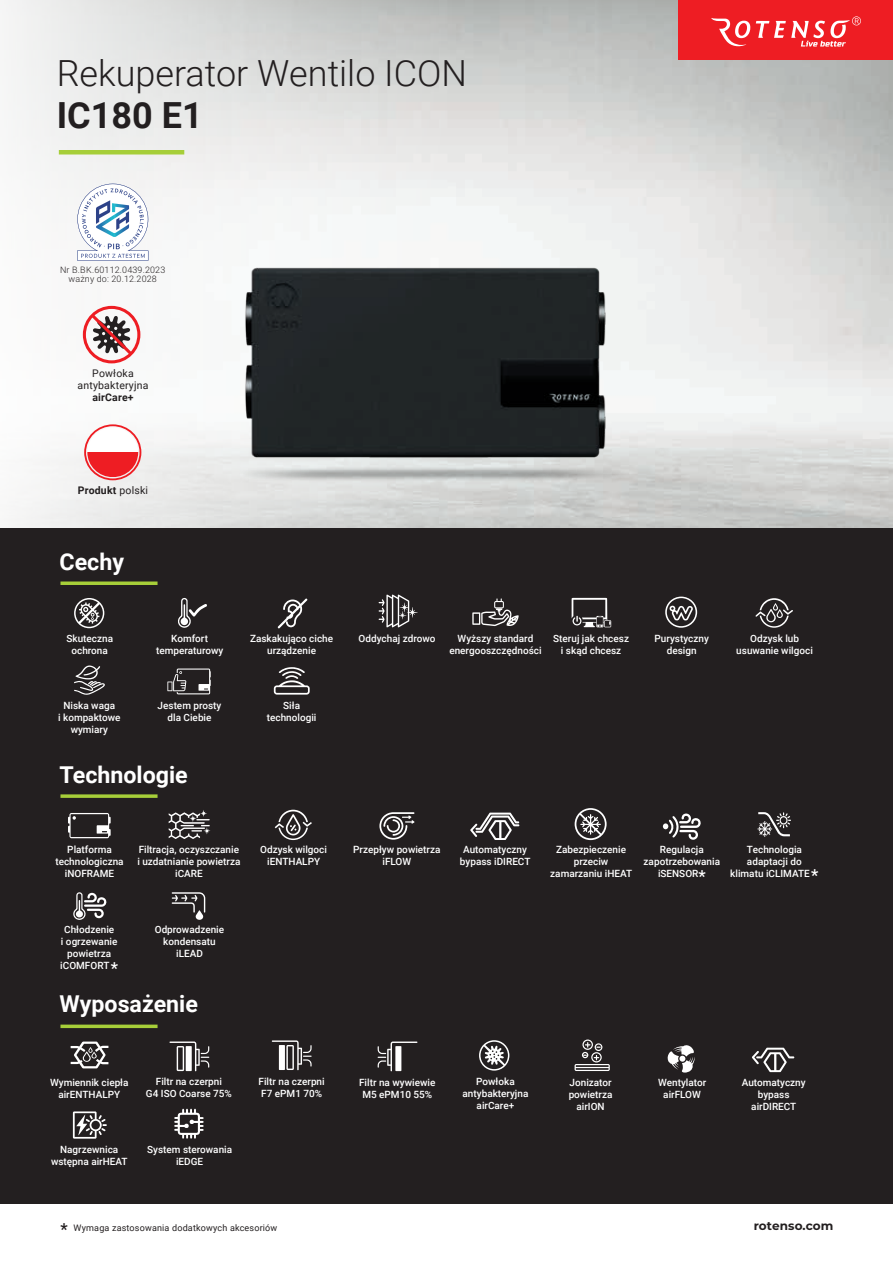
<style>
.page{position:relative;width:893px;height:1263px;background:#fff}
.page>*{position:absolute;margin:0;border:0;box-sizing:border-box;transform-origin:0 0}
.t1{font:300 36px "Roboto";color:#231f20}
.t2{font:700 36px "Roboto";color:#231f20}
.t3{font:700 23.25px "Roboto";color:#fff}
.t4{font:700 12px "Montserrat";letter-spacing:.01em;color:#231f20}
.t5{font:10.5px/12px "Roboto";letter-spacing:.02em;color:#231f20;text-align:center}
.t6{font:700 10.5px "Roboto";letter-spacing:.02em;color:#231f20}
.t7{font:500 10.05px/12px "Roboto";color:#fff;text-align:center}
.t8{font:300 9px/9px "Roboto";letter-spacing:.02em;color:#231f20;text-align:center}
.t9{font:9px "Roboto";letter-spacing:.02em;color:#231f20}
.s1{font-weight:400}
.s2{font-size:16.5px}
.s3{font-weight:500;font-size:16.5px}
</style>
<div class="page">
<div style="left:0;top:527px;width:893px;height:676px;background:#231f20"></div>
<svg style="left:479px;top:1040px;width:30px;height:30px"></svg>
<svg style="left:575px;top:1039px;width:35px;height:32px"></svg>
<svg style="left:169px;top:810px;width:42px;height:29px"></svg>
<svg style="left:379px;top:812px;width:35px;height:28px"></svg>
<svg style="left:470px;top:813px;width:49px;height:27px"></svg>
<svg style="left:575px;top:808px;width:32px;height:32px"></svg>
<svg style="left:172px;top:892px;width:33px;height:28px"></svg>
<svg style="left:757px;top:812px;width:34px;height:25px"></svg>
<svg style="left:169px;top:1041px;width:40px;height:30px"></svg>
<svg style="left:272px;top:1040px;width:40px;height:30px"></svg>
<svg style="left:378px;top:1041px;width:39px;height:30px"></svg>
<svg style="left:60px;top:581px;width:98px;height:4px"></svg>
<svg style="left:60px;top:794px;width:98px;height:4px"></svg>
<svg style="left:60px;top:1024px;width:98px;height:4px"></svg>
<svg style="left:667px;top:1045px;width:28px;height:28px"></svg>
<svg style="left:752px;top:1048px;width:42px;height:24px"></svg>
<svg style="left:74px;top:665px;width:31px;height:30px"></svg>
<svg style="left:278px;top:598px;width:29px;height:30px"></svg>
<svg style="left:755px;top:598px;width:38px;height:30px"></svg>
<svg style="left:74px;top:598px;width:30px;height:30px"></svg>
<svg style="left:379px;top:595px;width:39px;height:32px"></svg>
<svg style="left:178px;top:598px;width:29px;height:30px"></svg>
<svg style="left:472px;top:598px;width:47px;height:28px"></svg>
<svg style="left:572px;top:598px;width:39px;height:29px"></svg>
<svg style="left:665px;top:597px;width:32px;height:31px"></svg>
<svg style="left:167px;top:668px;width:44px;height:26px"></svg>
<svg style="left:274px;top:667px;width:36px;height:28px"></svg>
<svg style="left:73px;top:892px;width:34px;height:28px"></svg>
<svg style="left:73px;top:1111px;width:34px;height:28px"></svg>
<svg style="left:663px;top:813px;width:38px;height:27px"></svg>
<svg style="left:174px;top:1109px;width:30px;height:30px"></svg>
<svg style="left:275px;top:810px;width:37px;height:30px"></svg>
<svg style="left:71px;top:1041px;width:37px;height:27px"></svg>
<svg style="left:0;top:0;width:457px;height:527px;fill:#f0f1f0"></svg>
<hr style="left:59px;top:150px;width:125px;height:4px;background:#a6ce39">
<img style="left:222px;top:463px;width:419px;height:25px">
<img style="left:233px;top:254px;width:381px;height:214px">
<svg style="left:77px;top:184px;width:71px;height:77px"></svg>
<div style="left:84px;top:424px;width:57px;height:56px;border:2px solid #ee1d23;border-radius:50%"></div>
<svg style="left:87px;top:427px;width:51px;height:25px"></svg>
<svg style="left:87px;top:452px;width:51px;height:25px"></svg>
<svg style="left:83px;top:306px;width:57px;height:57px"></svg>
<svg style="left:68px;top:813px;width:43px;height:25px"></svg>
<div style="left:678px;top:0;width:215px;height:60px;background:#ee1d23"></div>
<svg style="left:711px;top:18px;width:39px;height:29px"></svg>
<svg style="left:756px;top:16px;width:105px;height:31px"></svg>
<h1 class="t1" style="left:57px;top:48px;width:412px">Rekuperator Wentilo ICON</h1>
<h1 class="t2" style="left:57px;top:90px;width:147px">IC180 E1</h1>
<p class="t8" style="left:60px;top:266px;width:107px">Nr B.BK.60112.0439.2023 ważny do: 20.12.2028</p>
<p class="t5" style="left:77px;top:366px;width:73px">Powłoka antybakteryjna</p>
<p class="t6" style="left:92px;top:389px;width:43px">airCare+</p>
<p class="t6" style="left:78px;top:483px;width:72px">Produkt <span class="s1">polski</span></p>
<h2 class="t3" style="left:60px;top:545px;width:66px">Cechy</h2>
<p class="t7" style="left:66px;top:632px;width:48px">Skuteczna ochrona</p>
<p class="t7" style="left:156px;top:632px;width:69px">Komfort temperaturowy</p>
<p class="t7" style="left:250px;top:632px;width:85px">Zaskakująco ciche urządzenie</p>
<p class="t7" style="left:359px;top:632px;width:78px">Oddychaj zdrowo</p>
<p class="t7" style="left:449px;top:632px;width:94px">Wyższy standard energooszczędności</p>
<p class="t7" style="left:553px;top:632px;width:77px">Steruj jak chcesz i skąd chcesz</p>
<p class="t7" style="left:655px;top:632px;width:56px">Purystyczny design</p>
<p class="t7" style="left:736px;top:631px;width:78px">Odzysk lub usuwanie wilgoci</p>
<p class="t7" style="left:58px;top:699px;width:64px">Niska waga<br>i kompaktowe wymiary</p>
<p class="t7" style="left:158px;top:699px;width:65px">Jestem prosty dla Ciebie</p>
<p class="t7" style="left:267px;top:699px;width:51px">Siła technologii</p>
<h2 class="t3" style="left:60px;top:758px;width:130px">Technologie</h2>
<p class="t7" style="left:55px;top:843px;width:70px">Platforma technologiczna iNOFRAME</p>
<p class="t7" style="left:137px;top:843px;width:105px">Filtracja, oczyszczanie i uzdatnianie powietrza iCARE</p>
<p class="t7" style="left:60px;top:923px;width:59px">Chłodzenie<br>i ogrzewanie powietrza iCOMFORT<span class="s2">*</span></p>
<p class="t7" style="left:155px;top:923px;width:71px">Odprowadzenie kondensatu iLEAD</p>
<h2 class="t3" style="left:60px;top:987px;width:140px">Wyposażenie</h2>
<p class="t7" style="left:260px;top:843px;width:68px">Odzysk wilgoci iENTHALPY</p>
<p class="t7" style="left:353px;top:843px;width:89px">Przepływ powietrza iFLOW</p>
<p class="t7" style="left:460px;top:843px;width:72px">Automatyczny bypass iDIRECT</p>
<p class="t7" style="left:550px;top:843px;width:83px">Zabezpieczenie przeciw zamarzaniu iHEAT</p>
<p class="t7" style="left:644px;top:843px;width:78px">Regulacja zapotrzebowania iSENSOR<span class="s2">*</span></p>
<p class="t7" style="left:730px;top:843px;width:90px">Technologia adaptacji do klimatu iCLIMATE <span class="s2">*</span></p>
<p class="t7" style="left:50px;top:1075px;width:80px">Wymiennik ciepła airENTHALPY</p>
<p class="t7" style="left:146px;top:1075px;width:87px">Filtr na czerpni<br>G4 ISO Coarse 75%</p>
<p class="t7" style="left:51px;top:1143px;width:78px">Nagrzewnica wstępna airHEAT</p>
<p class="t7" style="left:147px;top:1143px;width:86px">System sterowania iEDGE</p>
<p class="t7" style="left:259px;top:1075px;width:68px;text-align:left">Filtr na czerpni<br>F7 ePM1 70%</p>
<p class="t7" style="left:359px;top:1076px;width:78px">Filtr na wywiewie<br>M5 ePM10 55%</p>
<p class="t7" style="left:463px;top:1075px;width:67px">Powłoka antybakteryjna airCare+</p>
<p class="t7" style="left:569px;top:1076px;width:45px">Jonizator powietrza airION</p>
<p class="t7" style="left:658px;top:1076px;width:50px">Wentylator airFLOW</p>
<p class="t7" style="left:742px;top:1075px;width:65px">Automatyczny bypass airDIRECT</p>
<p class="t9" style="left:60px;top:1221px;width:218px"><span class="s3">*</span> Wymaga zastosowania dodatkowych akcesoriów</p>
<p class="t4" style="left:754px;top:1217px;width:81px">rotenso.com</p>
</div>
